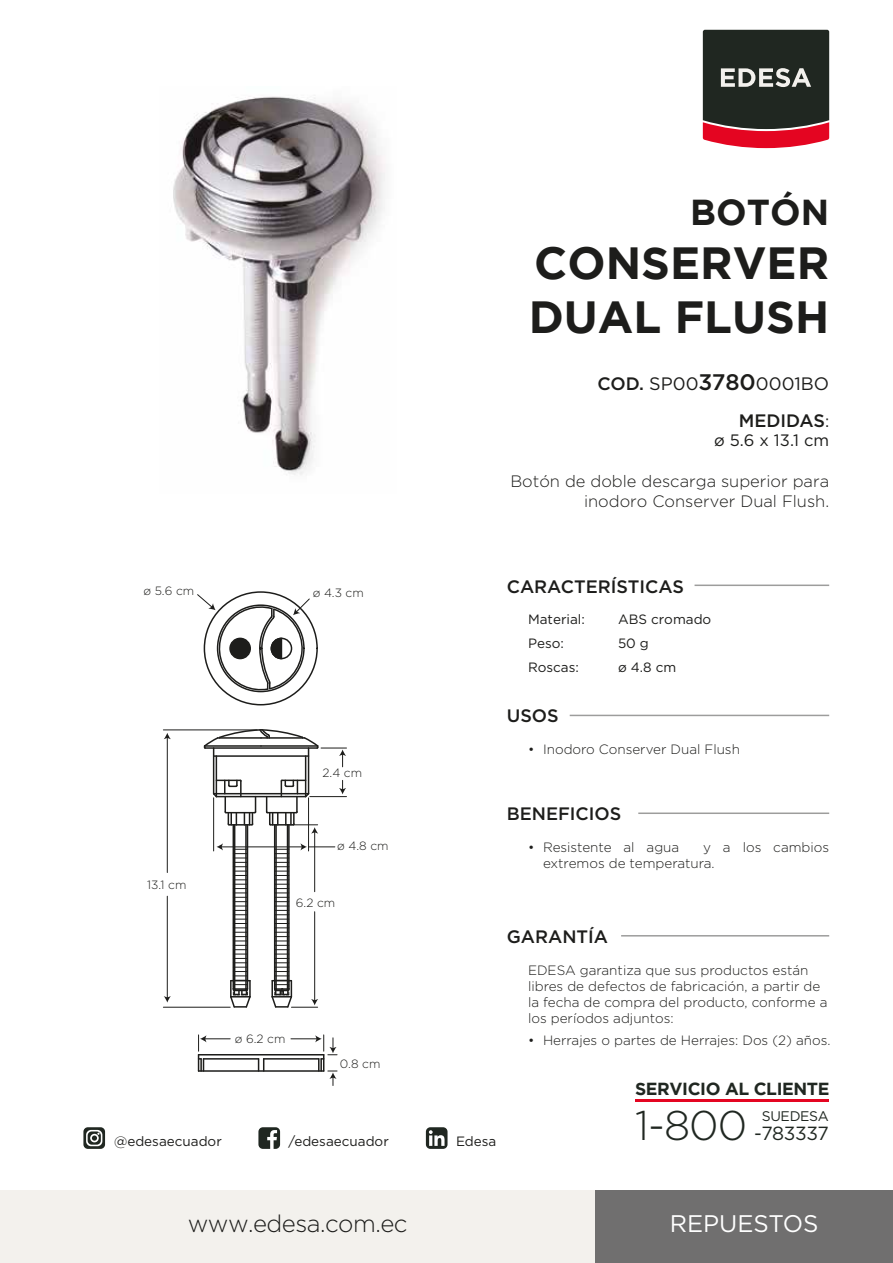
<style>
.page{position:relative;width:893px;height:1263px;background:#fff}
.page>*{position:absolute;margin:0;border:0;box-sizing:border-box;transform-origin:0 0}
.t1{font:700 45px/54px "Gotham";color:#1d1d1b}
.t2{font:700 36px "Gotham";color:#1d1d1b}
.t3{font:300 24px "Gotham";letter-spacing:-.02em;color:#1d1d1b}
.t4{font:24px "Gotham";color:#fff}
.t5{font:19.05px "Gotham";letter-spacing:-.02em;color:#202721}
.t6{font:500 18px/36.6px "Gotham";color:#1d1d1b;text-align:right}
.t7{font:700 17.55px "Gotham";letter-spacing:-.02em;color:#202721}
.t8{font:300 16.5px/19.8px "Gotham";color:#1d1d1b;text-align:right}
.t9{font:16.5px "Gotham";color:#1d1d1b}
.t10{font:13.95px "Gotham";letter-spacing:-.02em;color:#202721}
.t11{font:300 13.5px/16.2px "Gotham";color:#1d1d1b}
.t12{font:13.5px "Gotham";color:#1d1d1b}
.t13{font:300 12px "Gotham";color:#1d1d1b}
.s1{font-weight:400}
.s2{font-size:22.5px}
.s3{font-weight:400;font-size:16.5px}
.s4{font-weight:300;font-size:41.4px}
</style>
<div class="page">
<div style="left:0;top:1191px;width:893px;height:72px;background:#f3f1ed"></div>
<div style="left:595px;top:1191px;width:298px;height:72px;background:#706f6f"></div>
<hr style="left:570px;top:715px;width:259px;height:1px;background:#9d9d9c">
<hr style="left:638px;top:812px;width:191px;height:2px;background:#9d9d9c">
<hr style="left:621px;top:935px;width:208px;height:1px;background:#9d9d9c">
<hr style="left:694px;top:584px;width:135px;height:2px;background:#9d9d9c">
<svg style="left:83px;top:1127px;width:22px;height:22px"></svg>
<svg style="left:258px;top:1127px;width:22px;height:22px"></svg>
<svg style="left:426px;top:1127px;width:21px;height:22px"></svg>
<hr style="left:635px;top:1100px;width:194px;height:2px;background:#e40521">
<svg style="left:703px;top:30px;width:126px;height:118px;background:#523736"></svg>
<img style="left:173px;top:96px;width:212px;height:379px">
<hr style="left:213px;top:748px;width:1px;height:46px;background:#1d1d1b">
<hr style="left:216px;top:756px;width:1px;height:41px;background:#1d1d1b">
<hr style="left:308px;top:748px;width:1px;height:46px;background:#1d1d1b">
<hr style="left:305px;top:756px;width:1px;height:41px;background:#1d1d1b">
<hr style="left:216px;top:796px;width:90px;height:1px;background:#1d1d1b">
<hr style="left:214px;top:793px;width:95px;height:1px;background:#1d1d1b">
<hr style="left:275px;top:825px;width:2px;height:165px;background:#1d1d1b">
<hr style="left:288px;top:825px;width:2px;height:164px;background:#1d1d1b">
<hr style="left:287px;top:825px;width:1px;height:165px;background:#1d1d1b">
<hr style="left:310px;top:796px;width:36px;height:1px;background:#1d1d1b">
<svg style="left:339px;top:780px;width:7px;height:14px"></svg>
<svg style="left:202px;top:729px;width:144px;height:38px"></svg>
<hr style="left:314px;top:832px;width:1px;height:60px;background:#1d1d1b">
<hr style="left:213px;top:798px;width:1px;height:53px;background:#1d1d1b">
<hr style="left:308px;top:798px;width:1px;height:53px;background:#1d1d1b">
<hr style="left:221px;top:846px;width:81px;height:1px;background:#1d1d1b">
<svg style="left:217px;top:843px;width:6px;height:7px"></svg>
<hr style="left:199px;top:1070px;width:125px;height:2px;background:#1d1d1b">
<hr style="left:199px;top:1054px;width:125px;height:1px;background:#1d1d1b">
<hr style="left:204px;top:1058px;width:55px;height:1px;background:#1d1d1b">
<hr style="left:264px;top:1058px;width:55px;height:1px;background:#1d1d1b">
<svg style="left:258px;top:1059px;width:6px;height:12px"></svg>
<hr style="left:274px;top:825px;width:1px;height:164px;background:#1d1d1b">
<hr style="left:234px;top:825px;width:1px;height:165px;background:#1d1d1b">
<hr style="left:247px;top:825px;width:1px;height:164px;background:#1d1d1b">
<hr style="left:245px;top:825px;width:2px;height:165px;background:#1d1d1b">
<hr style="left:233px;top:825px;width:1px;height:164px;background:#1d1d1b">
<svg style="left:270px;top:843px;width:65px;height:165px"></svg>
<svg style="left:229px;top:849px;width:22px;height:159px"></svg>
<svg style="left:265px;top:779px;width:53px;height:55px"></svg>
<svg style="left:212px;top:779px;width:45px;height:47px"></svg>
<hr style="left:163px;top:729px;width:94px;height:1px;background:#1d1d1b">
<hr style="left:163px;top:1007px;width:67px;height:1px;background:#1d1d1b">
<hr style="left:167px;top:737px;width:1px;height:135px;background:#1d1d1b">
<svg style="left:164px;top:733px;width:7px;height:6px"></svg>
<hr style="left:167px;top:896px;width:1px;height:102px;background:#1d1d1b">
<svg style="left:164px;top:996px;width:7px;height:6px"></svg>
<svg style="left:291px;top:1035px;width:46px;height:50px"></svg>
<svg style="left:198px;top:1035px;width:32px;height:36px"></svg>
<svg style="left:197px;top:593px;width:113px;height:99px"></svg>
<h2 class="t2" style="left:690px;top:191px;width:140px">BOTÓN</h2>
<h1 class="t1" style="left:529px;top:235px;width:302px">CONSERVER<br>DUAL FLUSH</h1>
<h3 class="t6" style="left:597px;top:365px;width:233px">COD. <span class="s1">SP00</span><span class="s2">3780</span><span class="s1">0001BO<br></span>MEDIDAS<span class="s3">:</span></h3>
<p class="t9" style="left:714px;top:430px;width:117px">ø 5.6 x 13.1 cm</p>
<p class="t8" style="left:510px;top:471px;width:320px">Botón de doble descarga superior para inodoro Conserver Dual Flush.</p>
<p class="t13" style="left:143px;top:583px;width:52px">ø 5.6 cm</p>
<p class="t13" style="left:313px;top:585px;width:53px">ø 4.3 cm</p>
<h3 class="t6" style="left:507px;top:568px;width:179px">CARACTERÍSTICAS</h3>
<p class="t12" style="left:528px;top:611px;width:58px">Material:</p>
<p class="t12" style="left:618px;top:611px;width:95px">ABS cromado</p>
<p class="t12" style="left:528px;top:634px;width:37px">Peso:</p>
<p class="t12" style="left:618px;top:634px;width:32px">50 g</p>
<p class="t12" style="left:528px;top:658px;width:52px">Roscas:</p>
<p class="t12" style="left:618px;top:658px;width:60px">ø 4.8 cm</p>
<p class="t13" style="left:322px;top:765px;width:41px">2.4 cm</p>
<p class="t13" style="left:147px;top:877px;width:41px">13.1 cm</p>
<p class="t13" style="left:337px;top:838px;width:53px">ø 4.8 cm</p>
<p class="t13" style="left:296px;top:895px;width:41px">6.2 cm</p>
<p class="t13" style="left:235px;top:1031px;width:52px">ø 6.2 cm</p>
<p class="t13" style="left:340px;top:1056px;width:42px">0.8 cm</p>
<p class="t12" style="left:114px;top:1132px;width:109px">@edesaecuador</p>
<p class="t12" style="left:289px;top:1132px;width:102px">/edesaecuador</p>
<p class="t12" style="left:456px;top:1132px;width:42px">Edesa</p>
<h3 class="t6" style="left:507px;top:697px;width:53px">USOS</h3>
<p class="t11" style="left:528px;top:741px;width:213px">• Inodoro Conserver Dual Flush</p>
<h3 class="t6" style="left:507px;top:795px;width:116px">BENEFICIOS</h3>
<p class="t11" style="left:528px;top:839px;width:153px">• Resistente al agua</p>
<p class="t11" style="left:543px;top:839px;width:288px;text-indent:160px">y a los cambios extremos de temperatura.</p>
<h3 class="t6" style="left:507px;top:918px;width:103px">GARANTÍA</h3>
<p class="t11" style="left:528px;top:961px;width:301px">EDESA garantiza que sus productos están libres de defectos de fabricación, a partir de la fecha de compra del producto, conforme a los períodos adjuntos:</p>
<p class="t11" style="left:528px;top:1032px;width:304px">• Herrajes o partes de Herrajes: Dos (2) años.</p>
<p class="t7" style="left:635px;top:1078px;width:196px">SERVICIO AL CLIENTE</p>
<h3 class="t5" style="left:635px;top:1121px;width:195px"><span class="s4">1-800</span> -783337</h3>
<p class="t10" style="left:762px;top:1107px;width:69px">SUEDESA</p>
<h3 class="t3" style="left:188px;top:1208px;width:221px">www.edesa.com.ec</h3>
<h3 class="t4" style="left:670px;top:1208px;width:150px">REPUESTOS</h3>
</div>
